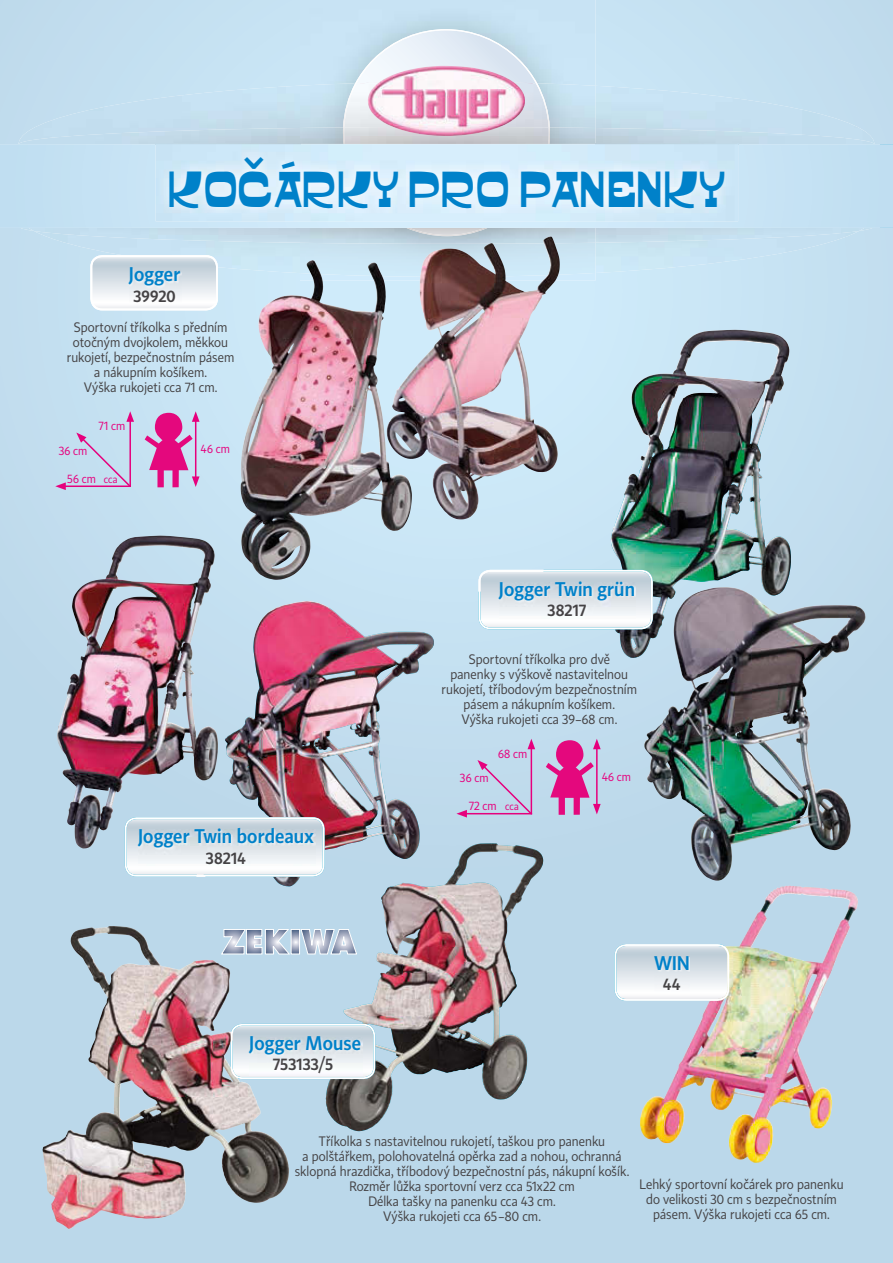
<style>
.page{position:relative;width:893px;height:1263px;background:#fff}
.page>*{position:absolute;margin:0;border:0;box-sizing:border-box;transform-origin:0 0}
.t1{font:45px "Casanova DOT";color:#0081c9}
.t2{font:700 19.5px "CP Light";letter-spacing:.01em;color:#0081c9;scale:.9 1}
.t3{font:700 16.5px "CP Light";letter-spacing:.005em;color:#454345;scale:.9 1}
.t4{font:13.5px/15px "CP";letter-spacing:.005em;color:#454345;text-align:center;scale:.9 1}
.t5{font:12px "CP";letter-spacing:.01em;color:#e6007d;scale:.9 1}
.t6{font:10.5px "CP";color:#e6007d;scale:.9 1}
.s1{font-size:10.5px}
</style>
<div class="page">
<img style="left:0;top:0;width:893px;height:1263px">
<div style="left:300px;top:0;width:295px;height:281px;background:#c8e3f4"></div>
<div style="left:34px;top:243px;width:825px;height:30px;background:#c8e3f3"></div>
<img style="left:300px;top:243px;width:295px;height:34px">
<img style="left:20px;top:228px;width:853px;height:3px">
<img style="left:29px;top:228px;width:835px;height:15px">
<div style="left:595px;top:86px;width:279px;height:41px;background:#c5e0f1"></div>
<img style="left:550px;top:83px;width:45px;height:44px">
<div style="left:19px;top:86px;width:281px;height:41px;background:#c5e0f1"></div>
<img style="left:300px;top:83px;width:43px;height:44px">
<svg style="left:343px;top:29px;width:207px;height:207px;background:#d2e1ec"></svg>
<img style="left:549px;top:127px;width:325px;height:17px">
<img style="left:19px;top:127px;width:530px;height:17px">
<svg style="left:0;top:144px;width:893px;height:84px;background:#c6e2f4"></svg>
<img style="left:367px;top:66px;width:159px;height:72px">
<img style="left:241px;top:260px;width:121px;height:320px">
<img style="left:420px;top:237px;width:130px;height:108px">
<img style="left:57px;top:535px;width:103px;height:266px">
<img style="left:225px;top:602px;width:77px;height:198px">
<img style="left:624px;top:330px;width:95px;height:164px">
<img style="left:644px;top:587px;width:77px;height:215px">
<img style="left:65px;top:926px;width:50px;height:211px">
<img style="left:381px;top:843px;width:113px;height:111px">
<img style="left:640px;top:885px;width:149px;height:258px">
<svg style="left:301px;top:929px;width:56px;height:25px"></svg>
<svg style="left:293px;top:931px;width:5px;height:21px"></svg>
<div style="left:291px;top:929px;width:9px;height:25px;border:1px solid #fff"></div>
<svg style="left:221px;top:929px;width:69px;height:25px;background:#b5c2d3"></svg>
<img style="left:156px;top:144px;width:582px;height:77px">
<svg style="left:546px;top:739px;width:55px;height:76px;background:#d076b7"></svg>
<svg style="left:145px;top:411px;width:55px;height:76px;background:#d47abb"></svg>
<hr style="left:129px;top:419px;width:2px;height:68px;background:#e6007d">
<svg style="left:126px;top:411px;width:8px;height:11px"></svg>
<hr style="left:63px;top:485px;width:68px;height:2px;background:#e6007d">
<svg style="left:55px;top:482px;width:11px;height:8px"></svg>
<svg style="left:76px;top:432px;width:56px;height:56px;background:#c6cae5"></svg>
<svg style="left:614px;top:944px;width:115px;height:57px"></svg>
<img style="left:655px;top:957px;width:35px;height:35px">
<svg style="left:90px;top:255px;width:128px;height:55px"></svg>
<svg style="left:231px;top:1024px;width:144px;height:55px"></svg>
<img style="left:250px;top:1037px;width:112px;height:38px">
<img style="left:129px;top:268px;width:53px;height:36px">
<svg style="left:478px;top:570px;width:175px;height:59px"></svg>
<svg style="left:125px;top:817px;width:200px;height:60px"></svg>
<img style="left:499px;top:582px;width:136px;height:36px">
<img style="left:138px;top:829px;width:177px;height:37px">
<hr style="left:531px;top:747px;width:1px;height:67px;background:#e6007d">
<svg style="left:527px;top:739px;width:8px;height:10px"></svg>
<hr style="left:465px;top:813px;width:67px;height:1px;background:#e6007d">
<svg style="left:456px;top:810px;width:11px;height:7px"></svg>
<svg style="left:477px;top:760px;width:56px;height:56px;background:#c2c5e1"></svg>
<h1 class="t1" style="left:168px;top:157px;width:558px">KOČÁRKY PRO PANENKY</h1>
<h2 class="t2" style="left:129px;top:262px;width:59px">Jogger</h2>
<p class="t3" style="left:133px;top:286px;width:48px">39920</p>
<p class="t4" style="left:67px;top:319px;width:188px">Sportovní tříkolka s předním otočným dvojkolem, měkkou rukojetí, bezpečnostním pásem a nákupním košíkem.<br>Výška rukojeti cca 71 cm.</p>
<p class="t5" style="left:98px;top:419px;width:31px">71 cm</p>
<p class="t5" style="left:59px;top:443px;width:33px">36 cm</p>
<p class="t5" style="left:67px;top:471px;width:33px">56 cm</p>
<p class="t6" style="left:104px;top:473px;width:17px">cca</p>
<p class="t5" style="left:201px;top:442px;width:34px">46 cm</p>
<h2 class="t2" style="left:499px;top:577px;width:153px">Jogger Twin grün</h2>
<p class="t3" style="left:548px;top:600px;width:45px">38217</p>
<h2 class="t2" style="left:138px;top:824px;width:197px">Jogger Twin bordeaux</h2>
<p class="t3" style="left:206px;top:848px;width:46px">38214</p>
<h2 class="t2" style="left:249px;top:1031px;width:126px">Jogger Mouse</h2>
<p class="t3" style="left:273px;top:1054px;width:68px">753133/5</p>
<p class="t4" style="left:442px;top:651px;width:219px">Sportovní tříkolka pro dvě<br>panenky s výškově nastavitelnou rukojetí, tříbodovým bezpečnostním pásem a nákupním košíkem.<br>Výška rukojeti cca 39–68 cm.</p>
<p class="t5" style="left:498px;top:746px;width:34px">68 cm</p>
<p class="t5" style="left:460px;top:771px;width:33px">36 cm</p>
<p class="t5" style="left:469px;top:799px;width:57px">72 cm <span class="s1">cca</span></p>
<p class="t5" style="left:602px;top:769px;width:34px">46 cm</p>
<h2 class="t2" style="left:654px;top:951px;width:41px">WIN</h2>
<p class="t3" style="left:663px;top:974px;width:21px">44</p>
<p class="t4" style="left:295px;top:1134px;width:373px">Tříkolka s nastavitelnou rukojetí, taškou pro panenku<br>a polštářkem, polohovatelná opěrka zad a nohou, ochranná sklopná hrazdička, tříbodový bezpečnostní pás, nákupní košík.<br>Rozměr lůžka sportovní verz cca 51x22 cm<br>Délka tašky na panenku cca 43 cm.<br>Výška rukojeti cca 65 –80 cm.</p>
<p class="t4" style="left:639px;top:1177px;width:228px">Lehký sportovní kočárek pro panenku do velikosti 30 cm s bezpečnostním pásem. Výška rukojeti cca 65 cm.</p>
</div>
